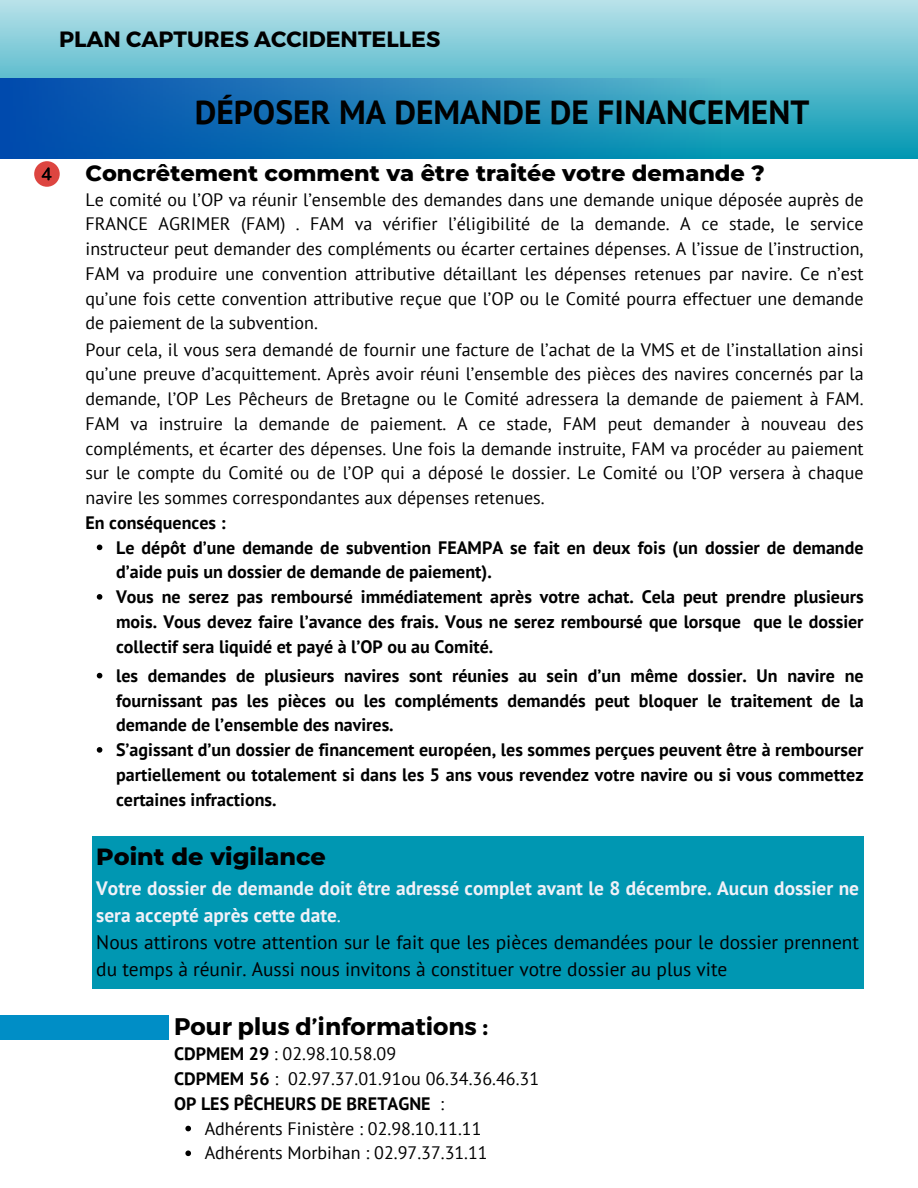
<style>
.page{position:relative;width:918px;height:1188px;background:#fff}
.page>*{position:absolute;margin:0;border:0;box-sizing:border-box;transform-origin:0 0}
.t1{font:700 33.45px "PT Sans";color:#000}
.t2{font:700 24px "Montserrat";color:#000}
.t3{font:800 23.85px "Montserrat";color:#000002}
.t4{font:800 22.35px "Montserrat";color:#000}
.t5{font:700 22.05px "Montserrat";color:#000}
.t6{font:19.35px/27px "PT Sans";color:#000002}
.t7{font:700 19.35px/27px "PT Sans";color:#f1f1f8}
.t8{font:18px/24.8px "PT Sans";color:#000;text-align:justify}
.t9{font:700 18px/24.8px "PT Sans";color:#000;text-align:justify}
.s1{font-weight:400}
.s2{font-weight:700}
</style>
<div class="page">
<div style="left:92px;top:836px;width:772px;height:153px;background:#0097b2"></div>
<div style="left:0;top:0;width:918px;height:159px;background:linear-gradient(to bottom,#b9e1e9,#0096b1)"></div>
<svg style="left:0;top:79px;width:810px;height:79px;background:#197db6"></svg>
<div style="left:0;top:1015px;width:170px;height:25px;background:#008ec6"></div>
<svg style="left:97px;top:673px;width:5px;height:5px"></svg>
<svg style="left:97px;top:747px;width:5px;height:6px"></svg>
<div style="left:34px;top:161px;width:26px;height:26px;background:#dd4540;border-radius:50%"></div>
<svg style="left:42px;top:167px;width:10px;height:13px"></svg>
<svg style="left:97px;top:545px;width:5px;height:5px"></svg>
<svg style="left:97px;top:594px;width:5px;height:6px"></svg>
<svg style="left:185px;top:1126px;width:6px;height:5px"></svg>
<svg style="left:185px;top:1150px;width:6px;height:6px"></svg>
<p class="t5" style="left:59px;top:25px;width:383px">PLAN CAPTURES ACCIDENTELLES</p>
<p class="t1" style="left:195px;top:90px;width:616px">DÉPOSER MA DEMANDE DE FINANCEMENT</p>
<p class="t4" style="left:86px;top:160px;width:681px">Concrêtement comment va être traitée votre demande ?</p>
<p class="t8" style="left:86px;top:186px;width:780px">Le comité ou l’OP va réunir l’ensemble des demandes dans une demande unique déposée auprès de FRANCE AGRIMER (FAM) . FAM va vérifier l’éligibilité de la demande. A ce stade, le service instructeur peut demander des compléments ou écarter certaines dépenses. A l’issue de l’instruction, FAM va produire une convention attributive détaillant les dépenses retenues par navire. Ce n’est qu’une fois cette convention attributive reçue que l’OP ou le Comité pourra effectuer une demande de paiement de la subvention.</p>
<p class="t8" style="left:86px;top:337px;width:780px">Pour cela, il vous sera demandé de fournir une facture de l’achat de la VMS et de l’installation ainsi qu’une preuve d’acquittement. Après avoir réuni l’ensemble des pièces des navires concernés par la demande, l’OP Les Pêcheurs de Bretagne ou le Comité adressera la demande de paiement à FAM.<br>FAM va instruire la demande de paiement. A ce stade, FAM peut demander à nouveau des compléments, et écarter des dépenses. Une fois la demande instruite, FAM va procéder au paiement sur le compte du Comité ou de l’OP qui a déposé le dossier. Le Comité ou l’OP versera à chaque navire les sommes correspondantes aux dépenses retenues.</p>
<p class="t9" style="left:86px;top:510px;width:141px">En conséquences :</p>
<p class="t9" style="left:116px;top:535px;width:749px">Le dépôt d’une demande de subvention FEAMPA se fait en deux fois (un dossier de demande d’aide puis un dossier de demande de paiement).</p>
<p class="t9" style="left:116px;top:584px;width:749px">Vous ne serez pas remboursé immédiatement après votre achat. Cela peut prendre plusieurs mois. Vous devez faire l’avance des frais. Vous ne serez remboursé que lorsque que le dossier collectif sera liquidé et payé à l’OP ou au Comité.</p>
<p class="t9" style="left:116px;top:663px;width:749px">les demandes de plusieurs navires sont réunies au sein d’un même dossier. Un navire ne fournissant pas les pièces ou les compléments demandés peut bloquer le traitement de la demande de l’ensemble des navires.</p>
<p class="t9" style="left:116px;top:737px;width:749px">S’agissant d’un dossier de financement européen, les sommes perçues peuvent être à rembourser partiellement ou totalement si dans les 5 ans vous revendez votre navire ou si vous commettez certaines infractions.</p>
<p class="t3" style="left:96px;top:842px;width:231px">Point de vigilance</p>
<p class="t7" style="left:96px;top:874px;width:764px">Votre dossier de demande doit être adressé complet avant le 8 décembre. Aucun dossier ne sera accepté après cette date<span class="s1">.</span></p>
<p class="t6" style="left:96px;top:928px;width:764px">Nous attirons votre attention sur le fait que les pièces demandées pour le dossier prennent du temps à réunir. Aussi nous invitons à constituer votre dossier au plus vite</p>
<p class="t2" style="left:174px;top:1010px;width:316px">Pour plus d’informations :</p>
<p class="t8" style="left:174px;top:1041px;width:223px"><span class="s2">CDPMEM 29</span> : 02.98.10.58.09</p>
<p class="t8" style="left:174px;top:1066px;width:367px"><span class="s2">CDPMEM 56</span> : 02.97.37.01.91ou 06.34.36.46.31</p>
<p class="t9" style="left:174px;top:1091px;width:271px">OP LES PÊCHEURS DE BRETAGNE <span class="s1">:</span></p>
<p class="t8" style="left:205px;top:1116px;width:278px">Adhérents Finistère : 02.98.10.11.11</p>
<p class="t8" style="left:205px;top:1140px;width:285px">Adhérents Morbihan : 02.97.37.31.11</p>
</div>
